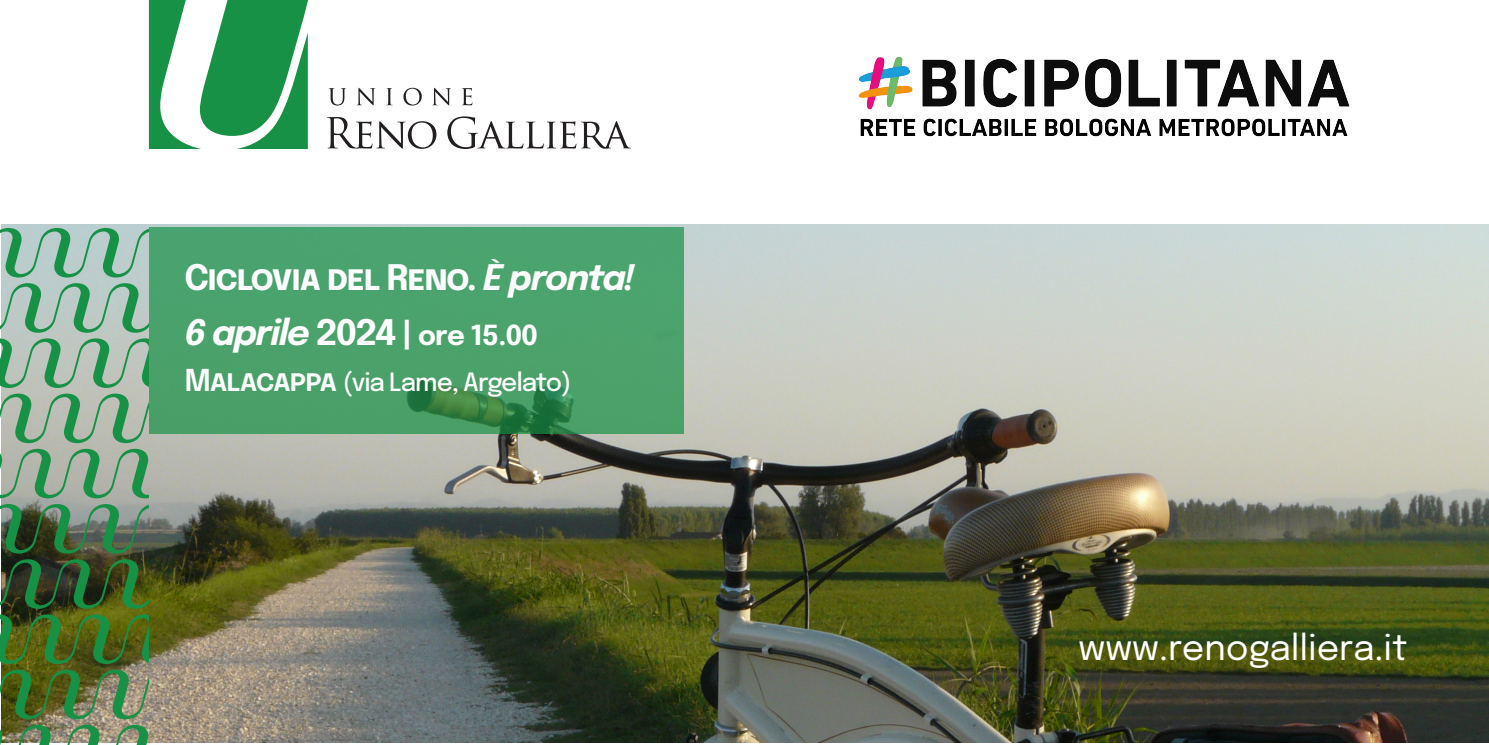
<style>
.page{position:relative;width:1489px;height:745px;background:#fff}
.page>*{position:absolute;margin:0;border:0;box-sizing:border-box;transform-origin:0 0}
.Info{font:700 35px "Epilogue";letter-spacing:-.04em;color:#fff}
.t1{font:35px "Epilogue";color:#fff}
.Info-2{font:700 27.5px "Epilogue";letter-spacing:-.025em;color:#fff}
.Info-3{font:500 25px "Epilogue";letter-spacing:-.04em;color:#fff}
.s1{font-style:italic}
.s2{font-style:italic;font-size:35px}
.s3{font-size:35px}
.s4{font-size:32.5px}
.s5{font-weight:600;font-size:30px}
</style>
<div class="page">
<img style="left:1px;top:224px;width:1487px;height:518px">
<img style="left:0;top:227px;width:149px;height:517px">
<svg style="left:327px;top:117px;width:109px;height:32px"></svg>
<svg style="left:447px;top:116px;width:184px;height:33px"></svg>
<svg style="left:328px;top:88px;width:18px;height:17px"></svg>
<svg style="left:357px;top:88px;width:18px;height:17px"></svg>
<svg style="left:386px;top:88px;width:6px;height:17px"></svg>
<svg style="left:403px;top:88px;width:19px;height:17px"></svg>
<svg style="left:432px;top:88px;width:19px;height:17px"></svg>
<svg style="left:462px;top:88px;width:10px;height:17px"></svg>
<svg style="left:149px;top:0;width:159px;height:149px"></svg>
<div style="left:149px;top:227px;width:534px;height:206px;background:#4aa26b"></div>
<img style="left:858px;top:56px;width:492px;height:81px">
<p class="Info" style="left:184px;top:253px;width:452px">Ciclovia del Reno. <span class="s1">È pronta!</span></p>
<p class="Info-2" style="left:184px;top:315px;width:355px"><span class="s2">6 aprile</span> <span class="s3">2024</span> <span class="s4">|</span> ore 15.00</p>
<p class="Info-3" style="left:184px;top:364px;width:388px"><span class="s5">Malacappa</span> (via Lame, Argelato)</p>
<p class="t1" style="left:1078px;top:622px;width:330px">www.renogalliera.it</p>
</div>
